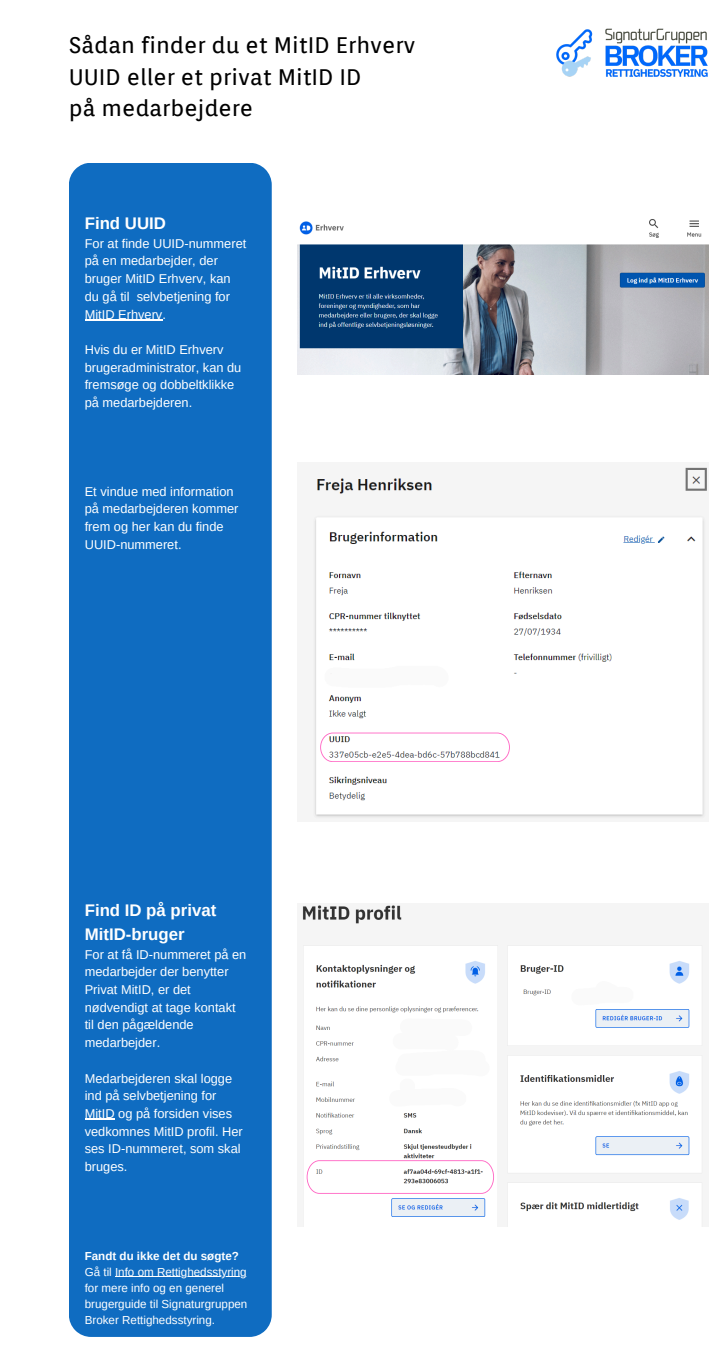
<style>
.page{position:relative;width:728px;height:1354px;background:#fff}
.page>*{position:absolute;margin:0;border:0;box-sizing:border-box;transform-origin:0 0}
.t1{font:22.4px/31.2px "Orienta";color:#000}
.t2{font:700 16.8px/23.4px "Arimo";color:#fff}
.t3{font:12.8px/17.7px "Arimo";color:#fff}
.t4{font:11.6px/16.2px "Arimo";color:#fff}
.t5{font:700 11.6px "Arimo";color:#fff}
</style>
<div class="page">
<div style="left:69px;top:163px;width:202px;height:1173px;background:#0f6cc1"></div>
<img style="left:313px;top:467px;width:394px;height:352px">
<svg style="left:320px;top:732px;width:189px;height:30px"></svg>
<img style="left:556px;top:28px;width:152px;height:48px">
<img style="left:297px;top:219px;width:411px;height:155px">
<img style="left:302px;top:905px;width:401px;height:321px">
<svg style="left:306px;top:1160px;width:188px;height:33px"></svg>
<hr style="left:85px;top:319px;width:77px;height:2px;background:#fff">
<hr style="left:85px;top:1118px;width:30px;height:1px;background:#fff">
<hr style="left:115px;top:1276px;width:131px;height:1px;background:#fff">
<h1 class="t1" style="left:69px;top:30px;width:348px">Sådan finder du et MitID Erhverv<br>UUID eller et privat MitID ID<br>på medarbejdere</h1>
<p class="t2" style="left:85px;top:211px;width:83px">Find UUID</p>
<p class="t3" style="left:85px;top:234px;width:163px">For at finde UUID-nummeret på en medarbejder, der bruger MitID Erhverv, kan du gå til selvbetjening for<br>MitID Erhverv.</p>
<p class="t3" style="left:85px;top:341px;width:158px">Hvis du er MitID Erhverv brugeradministrator, kan du fremsøge og dobbeltklikke på medarbejderen.</p>
<p class="t3" style="left:85px;top:482px;width:155px">Et vindue med information på medarbejderen kommer frem og her kan du finde<br>UUID-nummeret.</p>
<p class="t2" style="left:85px;top:898px;width:133px">Find ID på privat<br>MitID-bruger</p>
<p class="t3" style="left:85px;top:945px;width:163px">For at få ID-nummeret på en medarbejder der benytter<br>Privat MitID, er det nødvendigt at tage kontakt til den pågældende medarbejder.</p>
<p class="t3" style="left:85px;top:1069px;width:159px">Medarbejderen skal logge ind på selvbetjening for<br>MitID og på forsiden vises vedkomnes MitID profil. Her ses ID-nummeret, som skal bruges.</p>
<p class="t5" style="left:85px;top:1248px;width:155px">Fandt du ikke det du søgte?</p>
<p class="t4" style="left:85px;top:1263px;width:163px">Gå til Info om Rettighedsstyring</p>
<p class="t4" style="left:85px;top:1279px;width:164px">for mere info og en generel brugerguide til Signaturgruppen<br>Broker Rettighedsstyring.</p>
</div>
